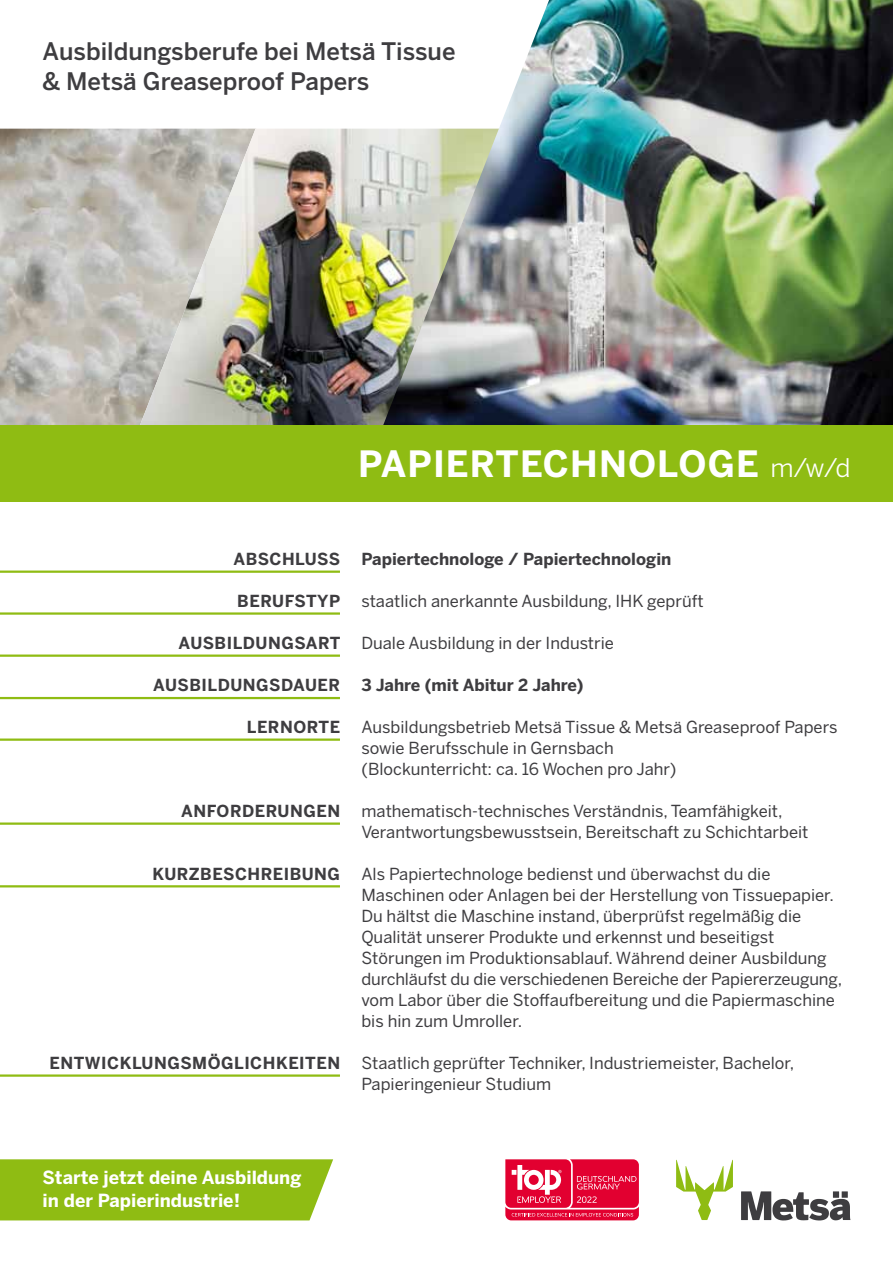
<style>
.page{position:relative;width:893px;height:1263px;background:#fff}
.page>*{position:absolute;margin:0;border:0;box-sizing:border-box;transform-origin:0 0}
.t1{font:700 36px "Benton Sans";letter-spacing:.03em;color:#fff}
.t2{font:500 24px/30px "Benton Sans";color:#3e3d40}
.t3{font:700 18px/22.5px "Benton Sans";color:#fff}
.t4{font:16.5px/21px "Benton Sans";color:#3e3d40}
.t5{font:700 16.5px "Benton Sans";letter-spacing:.03em;color:#3e3d40}
.s1{font-weight:400;font-size:25.5px}
</style>
<div class="page">
<img style="left:0;top:129px;width:139px;height:296px">
<img style="left:139px;top:129px;width:244px;height:296px">
<svg style="left:505px;top:1159px;width:134px;height:61px;background:#e72f56"></svg>
<svg style="left:676px;top:1160px;width:57px;height:60px"></svg>
<svg style="left:741px;top:1191px;width:109px;height:29px"></svg>
<img style="left:383px;top:0;width:510px;height:425px">
<hr style="left:0;top:570px;width:340px;height:3px;background:#8fbc13">
<hr style="left:0;top:612px;width:340px;height:3px;background:#8fbc13">
<hr style="left:0;top:654px;width:340px;height:3px;background:#8fbc13">
<hr style="left:0;top:697px;width:340px;height:2px;background:#8fbc13">
<hr style="left:0;top:738px;width:340px;height:3px;background:#8fbc13">
<hr style="left:0;top:822px;width:340px;height:3px;background:#8fbc13">
<hr style="left:0;top:885px;width:340px;height:2px;background:#8fbc13">
<hr style="left:0;top:1074px;width:340px;height:3px;background:#8fbc13">
<div style="left:0;top:425px;width:893px;height:77px;background:#8fbc13"></div>
<div style="left:0;top:1159px;width:333px;height:61px;background:#8fbc13"></div>
<h2 class="t2" style="left:43px;top:36px;width:415px">Ausbildungsberufe bei Metsä Tissue &amp; Metsä Greaseproof Papers</h2>
<h1 class="t1" style="left:358px;top:443px;width:494px">PAPIERTECHNOLOGE <span class="s1">m/w/d</span></h1>
<p class="t5" style="left:233px;top:549px;width:108px">ABSCHLUSS</p>
<p class="t5" style="left:237px;top:591px;width:105px">BERUFSTYP</p>
<p class="t5" style="left:178px;top:633px;width:164px">AUSBILDUNGSART</p>
<p class="t5" style="left:153px;top:675px;width:188px">AUSBILDUNGSDAUER</p>
<p class="t5" style="left:247px;top:717px;width:95px">LERNORTE</p>
<p class="t5" style="left:181px;top:801px;width:160px">ANFORDERUNGEN</p>
<p class="t5" style="left:152px;top:864px;width:189px">KURZBESCHREIBUNG</p>
<p class="t5" style="left:50px;top:1053px;width:292px">ENTWICKLUNGSMÖGLICHKEITEN</p>
<p class="t5" style="left:361px;top:549px;width:311px">PAPIERTECHNOLOGE / PAPIERTECHNOLOGIN</p>
<p class="t4" style="left:361px;top:590px;width:344px">staatlich anerkannte Ausbildung, IHK geprüft</p>
<p class="t4" style="left:361px;top:632px;width:254px">Duale Ausbildung in der Industrie</p>
<p class="t5" style="left:361px;top:675px;width:223px">3 JAHRE (MIT ABITUR 2 JAHRE)</p>
<p class="t4" style="left:361px;top:716px;width:477px">Ausbildungsbetrieb Metsä Tissue &amp; Metsä Greaseproof Papers sowie Berufsschule in Gernsbach<br>(Blockunterricht: ca. 16 Wochen pro Jahr)</p>
<p class="t4" style="left:361px;top:800px;width:449px">mathematisch-technisches Verständnis, Teamfähigkeit,<br>Verantwortungsbewusstsein, Bereitschaft zu Schichtarbeit</p>
<p class="t4" style="left:361px;top:863px;width:482px">Als Papiertechnologe bedienst und überwachst du die Maschinen oder Anlagen bei der Herstellung von Tissuepapier.<br>Du hältst die Maschine instand, überprüfst regelmäßig die Qualität unserer Produkte und erkennst und beseitigst Störungen im Produktionsablauf. Während deiner Ausbildung durchläufst du die verschiedenen Bereiche der Papiererzeugung, vom Labor über die Stoffaufbereitung und die Papiermaschine bis hin zum Umroller.</p>
<p class="t4" style="left:361px;top:1052px;width:434px">Staatlich geprüfter Techniker, Industriemeister, Bachelor,<br>Papieringenieur Studium</p>
<p class="t3" style="left:43px;top:1166px;width:261px">STARTE JETZT DEINE AUSBILDUNG<br>IN DER PAPIERINDUSTRIE!</p>
</div>
